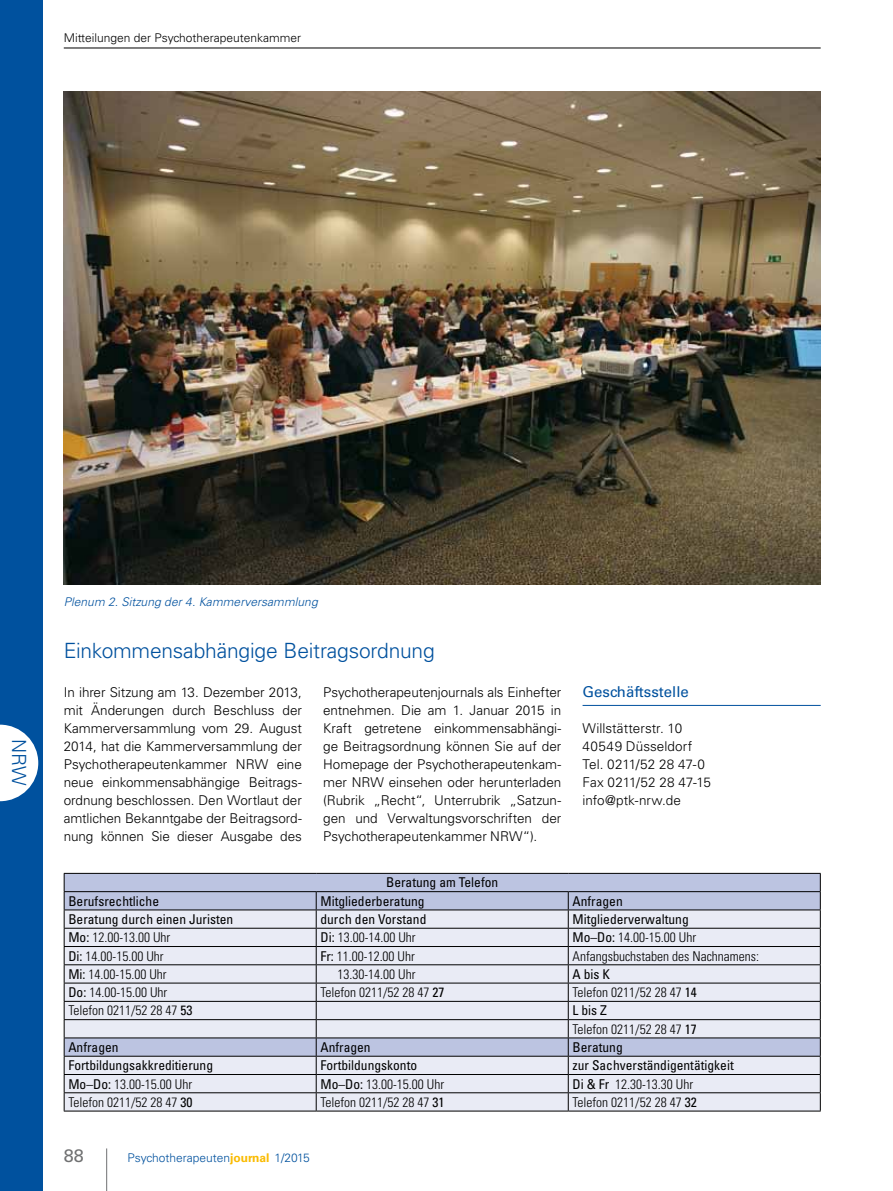
<style>
.page{position:relative;width:893px;height:1191px;background:#fff}
.page>*{position:absolute;margin:0;border:0;box-sizing:border-box;transform-origin:0 0}
.t1{font:300 21px "Univers LT Std";letter-spacing:-.01em;color:#00519e}
.t2{font:300 19.5px "Univers LT Std";color:#00519e}
.t3{font:18px "Univers LT Std";color:#707172}
.t4{font:15px "Univers LT Std";color:#00519e}
.t5{font:300 13.5px/18px "Univers LT Std";letter-spacing:-.005em;color:#000;text-align:justify}
.t6{font:300 condensed 13.5px/18.3px "Univers LT Std";color:#000}
.t7{font:condensed 13.5px "Univers LT Std";color:#000}
.t8{font:300 12px "Univers LT Std";color:#000}
.t9{font:italic 300 12px "Univers LT Std";letter-spacing:.01em;color:#00519e}
.t10{font:300 12px "Univers LT Std";color:#00519e}
.s1{font-weight:400}
.s2{font-weight:700;color:#fabb00}
</style>
<div class="page">
<img style="left:64px;top:91px;width:756px;height:494px">
<hr style="left:583px;top:705px;width:238px;height:1px;background:#00519e">
<div style="left:65px;top:874px;width:755px;height:35px;background:#bcc4e1"></div>
<svg style="left:65px;top:910px;width:755px;height:200px;fill:#e9ebf5"></svg>
<hr style="left:64px;top:873px;width:252px;height:1px;background:#000">
<hr style="left:316px;top:873px;width:252px;height:1px;background:#000">
<hr style="left:568px;top:873px;width:253px;height:1px;background:#000">
<hr style="left:64px;top:891px;width:252px;height:1px;background:#000">
<hr style="left:316px;top:891px;width:252px;height:1px;background:#000">
<hr style="left:568px;top:891px;width:253px;height:1px;background:#000">
<hr style="left:64px;top:909px;width:252px;height:1px;background:#000">
<hr style="left:316px;top:909px;width:252px;height:1px;background:#000">
<hr style="left:568px;top:909px;width:253px;height:1px;background:#000">
<hr style="left:64px;top:928px;width:252px;height:1px;background:#000">
<hr style="left:316px;top:928px;width:252px;height:1px;background:#000">
<hr style="left:568px;top:928px;width:253px;height:1px;background:#000">
<hr style="left:64px;top:946px;width:252px;height:1px;background:#000">
<hr style="left:316px;top:946px;width:252px;height:1px;background:#000">
<hr style="left:568px;top:946px;width:253px;height:1px;background:#000">
<hr style="left:64px;top:964px;width:252px;height:1px;background:#000">
<hr style="left:316px;top:964px;width:252px;height:1px;background:#000">
<hr style="left:568px;top:964px;width:253px;height:1px;background:#000">
<hr style="left:64px;top:982px;width:252px;height:1px;background:#000">
<hr style="left:316px;top:982px;width:252px;height:1px;background:#000">
<hr style="left:568px;top:982px;width:253px;height:1px;background:#000">
<hr style="left:64px;top:1001px;width:252px;height:1px;background:#000">
<hr style="left:316px;top:1001px;width:252px;height:1px;background:#000">
<hr style="left:568px;top:1001px;width:253px;height:1px;background:#000">
<hr style="left:64px;top:1019px;width:252px;height:1px;background:#000">
<hr style="left:316px;top:1019px;width:252px;height:1px;background:#000">
<hr style="left:568px;top:1019px;width:253px;height:1px;background:#000">
<hr style="left:64px;top:1037px;width:252px;height:1px;background:#000">
<hr style="left:316px;top:1037px;width:252px;height:1px;background:#000">
<hr style="left:568px;top:1037px;width:253px;height:1px;background:#000">
<hr style="left:64px;top:1055px;width:252px;height:1px;background:#000">
<hr style="left:316px;top:1055px;width:252px;height:1px;background:#000">
<hr style="left:568px;top:1055px;width:253px;height:1px;background:#000">
<hr style="left:64px;top:1074px;width:252px;height:1px;background:#000">
<hr style="left:316px;top:1074px;width:252px;height:1px;background:#000">
<hr style="left:568px;top:1074px;width:253px;height:1px;background:#000">
<hr style="left:64px;top:1092px;width:252px;height:1px;background:#000">
<svg style="left:64px;top:873px;width:1px;height:237px"></svg>
<hr style="left:316px;top:1092px;width:252px;height:1px;background:#000">
<svg style="left:316px;top:892px;width:1px;height:218px"></svg>
<hr style="left:568px;top:1092px;width:253px;height:1px;background:#000">
<svg style="left:568px;top:892px;width:1px;height:218px"></svg>
<svg style="left:820px;top:873px;width:1px;height:237px"></svg>
<hr style="left:64px;top:1110px;width:252px;height:1px;background:#000">
<hr style="left:316px;top:1110px;width:252px;height:1px;background:#000">
<hr style="left:568px;top:1110px;width:253px;height:1px;background:#000">
<hr style="left:106px;top:1148px;width:1px;height:43px;background:#707172">
<hr style="left:64px;top:48px;width:757px;height:1px;background:#000">
<div style="left:0;top:0;width:43px;height:1191px;background:#00519e"></div>
<svg style="left:0;top:724px;width:38px;height:77px"></svg>
<p class="t8" style="left:64px;top:31px;width:239px">Mitteilungen der Psychotherapeutenkammer</p>
<h2 class="t2" style="left:31px;top:738px;width:48px;rotate:90deg">NRW</h2>
<p class="t9" style="left:64px;top:595px;width:255px">Plenum 2. Sitzung der 4. Kammerversammlung</p>
<h1 class="t1" style="left:64px;top:638px;width:372px">Einkommensabhängige Beitragsordnung</h1>
<p class="t5" style="left:64px;top:683px;width:240px">In ihrer Sitzung am 13. Dezember 2013, mit Änderungen durch Beschluss der Kammerversammlung vom 29. August 2014, hat die Kammerversammlung der Psychotherapeutenkammer NRW eine neue einkommensabhängige Beitrags&shy;ordnung beschlossen. Den Wortlaut der amtlichen Bekanntgabe der Beitragsord&shy;nung können Sie dieser Ausgabe des</p>
<p class="t5" style="left:323px;top:683px;width:240px">Psychotherapeutenjournals als Einhefter entnehmen. Die am 1. Januar 2015 in Kraft getretene einkommensabhängi&shy;ge Beitragsordnung können Sie auf der Homepage der Psychotherapeutenkam&shy;mer NRW einsehen oder herunterladen (Rubrik „Recht“, Unterrubrik „Satzun&shy;gen und Verwaltungsvorschriften der Psychotherapeutenkammer NRW“).</p>
<p class="t4" style="left:583px;top:682px;width:108px">Geschäftsstelle</p>
<p class="t5" style="left:583px;top:719px;width:130px;text-align:left">Willstätterstr. 10<br>40549 Düsseldorf<br>Tel. 0211/52 28 47-0<br>Fax 0211/52 28 47-15 info@ptk-nrw.de</p>
<p class="t7" style="left:386px;top:874px;width:114px">Beratung am Telefon</p>
<p class="t7" style="left:68px;top:892px;width:92px">Berufsrechtliche</p>
<p class="t7" style="left:320px;top:892px;width:106px">Mitgliederberatung</p>
<p class="t7" style="left:572px;top:892px;width:52px">Anfragen</p>
<p class="t7" style="left:68px;top:910px;width:166px">Beratung durch einen Juristen</p>
<p class="t7" style="left:320px;top:910px;width:107px">durch den Vorstand</p>
<p class="t7" style="left:572px;top:910px;width:118px">Mitgliederverwaltung</p>
<p class="t6" style="left:68px;top:928px;width:103px"><span class="s1">Mo:</span> 12.00-13.00 Uhr</p>
<p class="t6" style="left:320px;top:928px;width:97px"><span class="s1">Di:</span> 13.00-14.00 Uhr</p>
<p class="t6" style="left:572px;top:928px;width:125px"><span class="s1">Mo–Do:</span> 14.00-15.00 Uhr</p>
<p class="t6" style="left:68px;top:946px;width:97px"><span class="s1">Di:</span> 14.00-15.00 Uhr</p>
<p class="t6" style="left:320px;top:946px;width:96px"><span class="s1">Fr:</span> 11.00-12.00 Uhr</p>
<p class="t6" style="left:572px;top:946px;width:188px">Anfangsbuchstaben des Nachnamens:</p>
<p class="t6" style="left:68px;top:965px;width:100px"><span class="s1">Mi:</span> 14.00-15.00 Uhr</p>
<p class="t6" style="left:337px;top:965px;width:79px">13.30-14.00 Uhr</p>
<p class="t7" style="left:572px;top:965px;width:39px">A bis K</p>
<p class="t6" style="left:68px;top:983px;width:100px"><span class="s1">Do:</span> 14.00-15.00 Uhr</p>
<p class="t6" style="left:320px;top:983px;width:126px">Telefon 0211/52 28 47 <span class="s1">27</span></p>
<p class="t6" style="left:572px;top:983px;width:126px">Telefon 0211/52 28 47 <span class="s1">14</span></p>
<p class="t6" style="left:68px;top:1001px;width:126px">Telefon 0211/52 28 47 <span class="s1">53</span></p>
<p class="t6" style="left:572px;top:1001px;width:126px"><span class="s1">L bis Z<br></span>Telefon 0211/52 28 47 <span class="s1">17</span></p>
<p class="t7" style="left:68px;top:1038px;width:52px">Anfragen</p>
<p class="t7" style="left:320px;top:1038px;width:52px">Anfragen</p>
<p class="t7" style="left:572px;top:1038px;width:52px">Beratung</p>
<p class="t7" style="left:68px;top:1057px;width:146px">Fortbildungsakkreditierung</p>
<p class="t7" style="left:320px;top:1057px;width:98px">Fortbildungskonto</p>
<p class="t7" style="left:572px;top:1057px;width:163px">zur Sachverständigentätigkeit</p>
<p class="t6" style="left:68px;top:1074px;width:125px"><span class="s1">Mo–Do:</span> 13.00-15.00 Uhr</p>
<p class="t6" style="left:320px;top:1074px;width:125px"><span class="s1">Mo–Do:</span> 13.00-15.00 Uhr</p>
<p class="t6" style="left:572px;top:1074px;width:122px"><span class="s1">Di &amp; Fr</span> 12.30-13.30 Uhr</p>
<p class="t6" style="left:68px;top:1093px;width:126px">Telefon 0211/52 28 47 <span class="s1">30</span></p>
<p class="t6" style="left:320px;top:1093px;width:126px">Telefon 0211/52 28 47 <span class="s1">31</span></p>
<p class="t6" style="left:572px;top:1093px;width:126px">Telefon 0211/52 28 47 <span class="s1">32</span></p>
<h3 class="t3" style="left:64px;top:1144px;width:22px">88</h3>
<p class="t10" style="left:128px;top:1150px;width:184px">Psychotherapeuten<span class="s2">journal</span> 1/2015</p>
</div>
